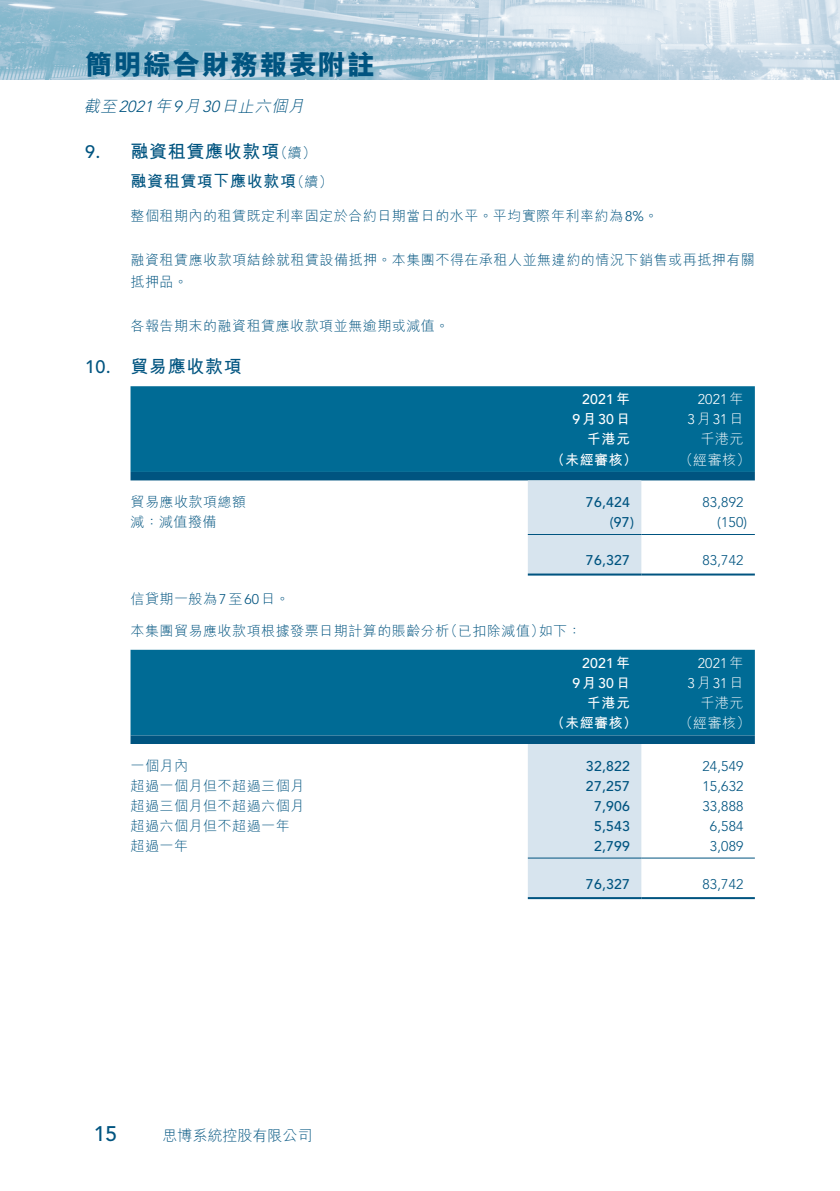
<style>
.page{position:relative;width:840px;height:1191px;background:#fff}
.page>*{position:absolute;margin:0;border:0;box-sizing:border-box;transform-origin:0 0}
.t1{font:800 28px "M Hei HK";letter-spacing:.04em;color:#005480}
.t2{font:500 21px "Avenir LT Std";color:#005480}
._07_NH1{font:700 18px "M Hei HK";letter-spacing:.035em;color:#005480}
._07_NH1-2{font:500 18px "Avenir LT Std";color:#005480}
.t3{font:italic 300 16px "M Hei HK";color:#005480}
._08_NH2{font:700 16px "M Hei HK";letter-spacing:.035em;color:#005480}
.t4{font:300 15px "M Hei HK";color:#005480}
._06_Notes{font:300 14px/22px "M Hei HK";letter-spacing:.035em;color:#005480}
._51_N_Table_txt{font:300 14px "M Hei HK";letter-spacing:.035em;color:#005480}
._51_N_Table_txt-2{font:300 14px "Avenir LT Std";letter-spacing:.015em;color:#005480}
._51_N_Table_txt-3{font:500 14px "Avenir LT Std";letter-spacing:.015em;color:#005480}
._51_N_Table_txt-4{font:300 14px "Avenir LT Std";letter-spacing:.015em;color:#fff}
._51_N_Table_txt-5{font:500 14px "Avenir LT Std";letter-spacing:.015em;color:#fff}
._51_N_Table_txt-6{font:700 14px "M Hei HK";letter-spacing:.035em;color:#fff}
._51_N_Table_txt-7{font:300 14px "M Hei HK";letter-spacing:.035em;color:#fff}
._07_NH1-3{font:300 14px "M Hei HK";color:#005480}
._08_NH2-2{font:300 14px "M Hei HK";color:#005480}
.s1{font-family:"Avenir LT Std"}
.s2{font-family:"M Hei HK";font-weight:700}
.s3{font-family:"M Hei HK"}
</style>
<div class="page">
<img style="left:0;top:0;width:839px;height:79px">
<div style="left:130px;top:386px;width:624px;height:86px;background:#006b95"></div>
<svg style="left:130px;top:472px;width:624px;height:101px"></svg>
<hr style="left:527px;top:534px;width:114px;height:1px;background:#005480">
<hr style="left:641px;top:534px;width:113px;height:1px;background:#005480">
<hr style="left:527px;top:573px;width:114px;height:2px;background:#005480">
<hr style="left:641px;top:573px;width:113px;height:2px;background:#005480">
<div style="left:130px;top:650px;width:624px;height:85px;background:#006b95"></div>
<svg style="left:130px;top:735px;width:624px;height:162px"></svg>
<hr style="left:527px;top:857px;width:114px;height:1px;background:#005480">
<hr style="left:641px;top:857px;width:113px;height:1px;background:#005480">
<hr style="left:527px;top:897px;width:114px;height:2px;background:#005480">
<hr style="left:641px;top:897px;width:113px;height:2px;background:#005480">
<h1 class="t1" style="left:85px;top:50px;width:291px">簡明綜合財務報表附註</h1>
<p class="t3" style="left:84px;top:98px;width:225px">截至<span class="s1">2021</span>年<span class="s1">9</span>月<span class="s1">30</span>日止六個月</p>
<p class="_07_NH1-3" style="left:273px;top:145px;width:44px">（續(</p>
<p class="_07_NH1" style="left:130px;top:138px;width:150px">融資租賃應收款項</p>
<p class="_07_NH1-2" style="left:85px;top:141px;width:17px">9.</p>
<p class="_07_NH1-2" style="left:85px;top:356px;width:27px">10.</p>
<p class="_08_NH2" style="left:130px;top:170px;width:167px">融資租賃項下應收款項</p>
<p class="_06_Notes" style="left:130px;top:204px;width:529px">整個租期內的租賃既定利率固定於合約日期當日的水平。平均實際年利率約為<span class="s1">8%</span>。</p>
<p class="_06_Notes" style="left:130px;top:248px;width:625px">融資租賃應收款項結餘就租賃設備抵押。本集團不得在承租人並無違約的情況下銷售或再抵押有關抵押品。</p>
<p class="_06_Notes" style="left:130px;top:314px;width:320px">各報告期末的融資租賃應收款項並無逾期或減值。</p>
<p class="_07_NH1" style="left:130px;top:353px;width:113px">貿易應收款項</p>
<p class="_08_NH2-2" style="left:290px;top:175px;width:44px">（續(</p>
<p class="_51_N_Table_txt-5" style="left:581px;top:391px;width:49px">2021<span class="s2">年</span></p>
<p class="_51_N_Table_txt-4" style="left:697px;top:391px;width:47px">2021 <span class="s3">年</span></p>
<p class="_51_N_Table_txt-5" style="left:572px;top:411px;width:59px">9<span class="s2">月</span>30<span class="s2">日</span></p>
<p class="_51_N_Table_txt-4" style="left:687px;top:411px;width:57px">3<span class="s3">月</span>31<span class="s3">日</span></p>
<p class="_51_N_Table_txt-6" style="left:586px;top:429px;width:45px">千港元</p>
<p class="_51_N_Table_txt-7" style="left:700px;top:432px;width:45px">千港元</p>
<p class="_51_N_Table_txt-6" style="left:550px;top:449px;width:88px">（未經審核）</p>
<p class="_51_N_Table_txt-7" style="left:678px;top:452px;width:73px">（經審核(</p>
<p class="_51_N_Table_txt" style="left:130px;top:495px;width:117px">貿易應收款項總額</p>
<p class="_51_N_Table_txt-3" style="left:585px;top:494px;width:46px">76,424</p>
<p class="_51_N_Table_txt-2" style="left:702px;top:494px;width:43px">83,892</p>
<p class="_51_N_Table_txt" style="left:130px;top:515px;width:87px">減：減值撥備</p>
<p class="_51_N_Table_txt-3" style="left:609px;top:514px;width:26px">)97(</p>
<p class="_51_N_Table_txt-2" style="left:716px;top:514px;width:32px">)150(</p>
<p class="_51_N_Table_txt-3" style="left:585px;top:552px;width:46px">76,327</p>
<p class="_51_N_Table_txt-2" style="left:702px;top:552px;width:43px">83,742</p>
<p class="_06_Notes" style="left:130px;top:587px;width:160px">信貸期一般為<span class="s1">7</span>至<span class="s1">60</span>日。</p>
<p class="_06_Notes" style="left:443px;top:619px;width:102px">（已扣除減值）</p>
<p class="_06_Notes" style="left:130px;top:619px;width:320px">本集團貿易應收款項根據發票日期計算的賬齡分析</p>
<p class="_06_Notes" style="left:538px;top:619px;width:44px">如下：</p>
<p class="_51_N_Table_txt-5" style="left:581px;top:655px;width:49px">2021<span class="s2">年</span></p>
<p class="_51_N_Table_txt-4" style="left:697px;top:655px;width:47px">2021 <span class="s3">年</span></p>
<p class="_51_N_Table_txt-5" style="left:572px;top:675px;width:59px">9<span class="s2">月</span>30<span class="s2">日</span></p>
<p class="_51_N_Table_txt-4" style="left:687px;top:675px;width:57px">3<span class="s3">月</span>31<span class="s3">日</span></p>
<p class="_51_N_Table_txt-6" style="left:586px;top:692px;width:45px">千港元</p>
<p class="_51_N_Table_txt-7" style="left:700px;top:695px;width:45px">千港元</p>
<p class="_51_N_Table_txt-6" style="left:550px;top:712px;width:88px">（未經審核）</p>
<p class="_51_N_Table_txt-7" style="left:678px;top:715px;width:73px">（經審核(</p>
<p class="_51_N_Table_txt" style="left:130px;top:758px;width:59px">一個月內</p>
<p class="_51_N_Table_txt-3" style="left:585px;top:757px;width:46px">32,822</p>
<p class="_51_N_Table_txt-2" style="left:702px;top:757px;width:43px">24,549</p>
<p class="_51_N_Table_txt" style="left:130px;top:778px;width:175px">超過一個月但不超過三個月</p>
<p class="_51_N_Table_txt-3" style="left:585px;top:777px;width:46px">27,257</p>
<p class="_51_N_Table_txt-2" style="left:702px;top:777px;width:43px">15,632</p>
<p class="_51_N_Table_txt" style="left:130px;top:798px;width:175px">超過三個月但不超過六個月</p>
<p class="_51_N_Table_txt-3" style="left:593px;top:797px;width:37px">7,906</p>
<p class="_51_N_Table_txt-2" style="left:702px;top:797px;width:43px">33,888</p>
<p class="_51_N_Table_txt" style="left:130px;top:818px;width:161px">超過六個月但不超過一年</p>
<p class="_51_N_Table_txt-3" style="left:593px;top:817px;width:37px">5,543</p>
<p class="_51_N_Table_txt-2" style="left:709px;top:817px;width:35px">6,584</p>
<p class="_51_N_Table_txt" style="left:130px;top:838px;width:59px">超過一年</p>
<p class="_51_N_Table_txt-3" style="left:593px;top:837px;width:37px">2,799</p>
<p class="_51_N_Table_txt-2" style="left:709px;top:837px;width:35px">3,089</p>
<p class="_51_N_Table_txt-3" style="left:585px;top:876px;width:46px">76,327</p>
<p class="_51_N_Table_txt-2" style="left:702px;top:875px;width:43px">83,742</p>
<h2 class="t2" style="left:94px;top:1121px;width:25px">15</h2>
<p class="t4" style="left:162px;top:1127px;width:151px">思博系統控股有限公司</p>
</div>
